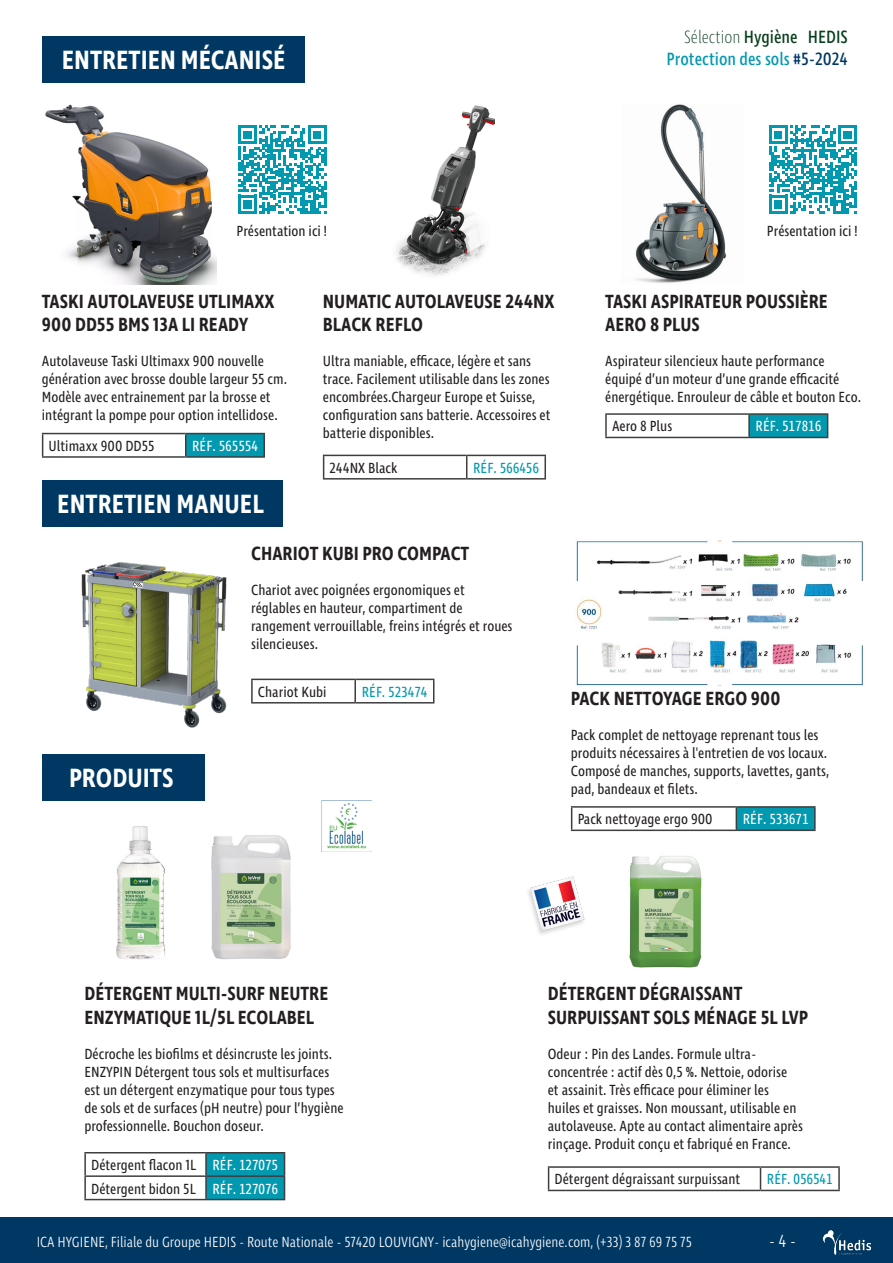
<style>
.page{position:relative;width:893px;height:1263px;background:#fff}
.page>*{position:absolute;margin:0;border:0;box-sizing:border-box;transform-origin:0 0}
.t1{font:600 27px "Ingra Cd";color:#fff}
.t2{font:600 19.5px/23.4px "Ingra Cd";color:#231f20}
.t3{font:18.15px "Ingra Cd";color:#0099af}
.t4{font:18.15px "Ingra Cd";color:#093f1d}
.t5{font:300 18px "Ingra Cd";color:#fff}
.t6{font:15px/18px "Ingra Cd";color:#231f20}
.t7{font:300 15px "Ingra Cd";color:#fff}
.FAMILLE{font:15px "Ingra Cd";color:#fff}
.FAMILLE-2{font:15px "Ingra Cd";color:#0099af}
.s1{font-weight:200}
.s2{color:#003864}
</style>
<div class="page">
<div style="left:0;top:1218px;width:893px;height:45px;background:#003864"></div>
<img style="left:823px;top:1230px;width:49px;height:25px">
<div style="left:42px;top:480px;width:240px;height:47px;background:#003864"></div>
<hr style="left:251px;top:679px;width:104px;height:1px;background:#3e3e3f">
<hr style="left:251px;top:680px;width:2px;height:22px;background:#3e3e3f">
<hr style="left:355px;top:679px;width:79px;height:1px;background:#3e3e3f">
<hr style="left:354px;top:680px;width:2px;height:22px;background:#3e3e3f">
<svg style="left:433px;top:680px;width:1px;height:22px"></svg>
<hr style="left:251px;top:702px;width:104px;height:1px;background:#3e3e3f">
<hr style="left:355px;top:702px;width:79px;height:1px;background:#3e3e3f">
<div style="left:736px;top:807px;width:79px;height:23px;background:#0099af"></div>
<hr style="left:571px;top:806px;width:165px;height:2px;background:#3e3e3f">
<svg style="left:571px;top:808px;width:1px;height:21px"></svg>
<hr style="left:736px;top:806px;width:80px;height:2px;background:#3e3e3f">
<svg style="left:736px;top:808px;width:1px;height:21px"></svg>
<hr style="left:814px;top:808px;width:2px;height:21px;background:#3e3e3f">
<hr style="left:571px;top:829px;width:165px;height:2px;background:#3e3e3f">
<hr style="left:736px;top:829px;width:80px;height:2px;background:#3e3e3f">
<div style="left:42px;top:36px;width:263px;height:47px;background:#003864"></div>
<img style="left:45px;top:104px;width:172px;height:180px">
<img style="left:396px;top:105px;width:99px;height:171px">
<img style="left:635px;top:104px;width:92px;height:179px">
<div style="left:186px;top:434px;width:78px;height:23px;background:#0099af"></div>
<hr style="left:42px;top:433px;width:144px;height:1px;background:#3e3e3f">
<svg style="left:42px;top:434px;width:1px;height:22px"></svg>
<hr style="left:186px;top:433px;width:79px;height:1px;background:#3e3e3f">
<svg style="left:185px;top:434px;width:1px;height:22px"></svg>
<svg style="left:264px;top:434px;width:1px;height:22px"></svg>
<hr style="left:42px;top:456px;width:144px;height:2px;background:#3e3e3f">
<hr style="left:186px;top:456px;width:79px;height:2px;background:#3e3e3f">
<hr style="left:323px;top:455px;width:144px;height:1px;background:#3e3e3f">
<svg style="left:323px;top:456px;width:1px;height:22px"></svg>
<hr style="left:467px;top:455px;width:79px;height:1px;background:#3e3e3f">
<svg style="left:466px;top:456px;width:1px;height:22px"></svg>
<hr style="left:544px;top:456px;width:2px;height:22px;background:#3e3e3f">
<hr style="left:323px;top:478px;width:144px;height:2px;background:#3e3e3f">
<hr style="left:467px;top:478px;width:79px;height:2px;background:#3e3e3f">
<svg style="left:769px;top:125px;width:88px;height:88px"></svg>
<div style="left:749px;top:414px;width:79px;height:23px;background:#0099af"></div>
<hr style="left:605px;top:413px;width:144px;height:2px;background:#3e3e3f">
<hr style="left:605px;top:415px;width:2px;height:22px;background:#3e3e3f">
<hr style="left:749px;top:413px;width:79px;height:2px;background:#3e3e3f">
<hr style="left:748px;top:415px;width:2px;height:22px;background:#3e3e3f">
<svg style="left:827px;top:415px;width:1px;height:22px"></svg>
<hr style="left:605px;top:437px;width:144px;height:1px;background:#3e3e3f">
<hr style="left:749px;top:437px;width:79px;height:1px;background:#3e3e3f">
<img style="left:81px;top:562px;width:146px;height:166px">
<img style="left:575px;top:540px;width:288px;height:146px">
<div style="left:42px;top:754px;width:162px;height:47px;background:#003864"></div>
<img style="left:116px;top:826px;width:50px;height:134px">
<img style="left:327px;top:803px;width:39px;height:46px">
<img style="left:211px;top:835px;width:80px;height:125px">
<hr style="left:84px;top:1152px;width:122px;height:1px;background:#3e3e3f">
<hr style="left:84px;top:1153px;width:2px;height:22px;background:#3e3e3f">
<hr style="left:206px;top:1152px;width:79px;height:1px;background:#3e3e3f">
<hr style="left:205px;top:1153px;width:2px;height:22px;background:#3e3e3f">
<hr style="left:84px;top:1175px;width:122px;height:2px;background:#3e3e3f">
<hr style="left:84px;top:1177px;width:2px;height:22px;background:#3e3e3f">
<hr style="left:205px;top:1177px;width:2px;height:22px;background:#3e3e3f">
<svg style="left:206px;top:1153px;width:79px;height:46px;background:#0492a7"></svg>
<hr style="left:84px;top:1199px;width:122px;height:1px;background:#3e3e3f">
<hr style="left:206px;top:1199px;width:79px;height:1px;background:#3e3e3f">
<img style="left:629px;top:856px;width:73px;height:112px">
<hr style="left:548px;top:1166px;width:212px;height:2px;background:#3e3e3f">
<svg style="left:548px;top:1168px;width:1px;height:22px"></svg>
<hr style="left:760px;top:1166px;width:80px;height:2px;background:#3e3e3f">
<svg style="left:760px;top:1168px;width:1px;height:22px"></svg>
<hr style="left:838px;top:1168px;width:2px;height:22px;background:#3e3e3f">
<hr style="left:548px;top:1190px;width:212px;height:1px;background:#3e3e3f">
<hr style="left:760px;top:1190px;width:80px;height:1px;background:#3e3e3f">
<img style="left:528px;top:876px;width:57px;height:58px">
<svg style="left:238px;top:125px;width:88px;height:88px"></svg>
<p class="t1" style="left:62px;top:44px;width:225px">ENTRETIEN MÉCANISÉ</p>
<p class="t4" style="left:684px;top:26px;width:165px"><span class="s1">Sélection</span> Hygiène HEDIS</p>
<p class="t3" style="left:667px;top:48px;width:183px">Protection des sols <span class="s2">#5-2024</span></p>
<p class="t6" style="left:236px;top:222px;width:92px">Présentation ici !</p>
<p class="t6" style="left:767px;top:222px;width:92px">Présentation ici !</p>
<p class="t2" style="left:42px;top:290px;width:234px">TASKI AUTOLAVEUSE UTLIMAXX<br>900 DD55 BMS 13A LI READY</p>
<p class="t6" style="left:42px;top:353px;width:247px">Autolaveuse Taski Ultimaxx 900 nouvelle génération avec brosse double largeur 55 cm.<br>Modèle avec entrainement par la brosse et intégrant la pompe pour option intellidose.</p>
<p class="t6" style="left:49px;top:438px;width:107px">Ultimaxx 900 DD55</p>
<p class="FAMILLE" style="left:192px;top:437px;width:67px">RÉF. 565554</p>
<p class="t1" style="left:57px;top:487px;width:208px">ENTRETIEN MANUEL</p>
<p class="t2" style="left:323px;top:290px;width:233px">NUMATIC AUTOLAVEUSE 244NX<br>BLACK REFLO</p>
<p class="t6" style="left:323px;top:353px;width:229px">Ultra maniable, efficace, légère et sans trace. Facilement utilisable dans les zones encombrées.Chargeur Europe et Suisse, configuration sans batterie. Accessoires et batterie disponibles.</p>
<p class="t6" style="left:330px;top:459px;width:69px">244NX Black</p>
<p class="FAMILLE-2" style="left:473px;top:458px;width:67px">RÉF. 566456</p>
<p class="t2" style="left:251px;top:543px;width:220px">CHARIOT KUBI PRO COMPACT</p>
<p class="t6" style="left:251px;top:582px;width:263px">Chariot avec poignées ergonomiques et réglables en hauteur, compartiment de rangement verrouillable, freins intégrés et roues silencieuses.</p>
<p class="t1" style="left:69px;top:761px;width:106px">PRODUITS</p>
<p class="t6" style="left:258px;top:683px;width:70px">Chariot Kubi</p>
<p class="FAMILLE-2" style="left:362px;top:682px;width:67px">RÉF. 523474</p>
<p class="t2" style="left:605px;top:290px;width:224px">TASKI ASPIRATEUR POUSSIÈRE<br>AERO 8 PLUS</p>
<p class="t6" style="left:605px;top:353px;width:257px">Aspirateur silencieux haute performance équipé d’un moteur d’une grande efficacité énergétique. Enrouleur de câble et bouton Eco.</p>
<p class="t6" style="left:612px;top:418px;width:62px">Aero 8 Plus</p>
<p class="FAMILLE" style="left:755px;top:417px;width:67px">RÉF. 517816</p>
<p class="t2" style="left:571px;top:688px;width:211px">PACK NETTOYAGE ERGO 900</p>
<p class="t6" style="left:571px;top:727px;width:260px">Pack complet de nettoyage reprenant tous les produits nécessaires à l'entretien de vos locaux.<br>Composé de manches, supports, lavettes, gants, pad, bandeaux et filets.</p>
<p class="t6" style="left:578px;top:811px;width:137px">Pack nettoyage ergo 900</p>
<p class="FAMILLE" style="left:743px;top:810px;width:67px">RÉF. 533671</p>
<p class="t2" style="left:84px;top:983px;width:245px">DÉTERGENT MULTI-SURF NEUTRE<br>ENZYMATIQUE 1L/5L ECOLABEL</p>
<p class="t6" style="left:84px;top:1045px;width:261px">Décroche les biofilms et désincruste les joints.<br>ENZYPIN Détergent tous sols et multisurfaces est un détergent enzymatique pour tous types de sols et de surfaces (pH neutre) pour l’hygiène professionnelle. Bouchon doseur.</p>
<p class="t6" style="left:91px;top:1157px;width:107px">Détergent flacon 1L</p>
<p class="FAMILLE" style="left:212px;top:1156px;width:67px">RÉF. 127075</p>
<p class="t6" style="left:91px;top:1180px;width:106px">Détergent bidon 5L</p>
<p class="FAMILLE" style="left:212px;top:1179px;width:67px">RÉF. 127076</p>
<p class="t2" style="left:548px;top:983px;width:262px">DÉTERGENT DÉGRAISSANT<br>SURPUISSANT SOLS MÉNAGE 5L LVP</p>
<p class="t6" style="left:548px;top:1045px;width:257px">Odeur : Pin des Landes. Formule ultra&shy;concentrée : actif dès 0,5 %. Nettoie, odorise<br>et assainit. Très efficace pour éliminer les huiles et graisses. Non moussant, utilisable en autolaveuse. Apte au contact alimentaire après rinçage. Produit conçu et fabriqué en France.</p>
<p class="t6" style="left:555px;top:1171px;width:187px">Détergent dégraissant surpuissant</p>
<p class="FAMILLE-2" style="left:767px;top:1170px;width:67px">RÉF. 056541</p>
<p class="t7" style="left:37px;top:1233px;width:657px">ICA HYGIENE, Filiale du Groupe HEDIS - Route Nationale - 57420 LOUVIGNY- icahygiene@icahygiene.com, (+33) 3 87 69 75 75</p>
<p class="t5" style="left:769px;top:1230px;width:29px">- 4 -</p>
</div>
